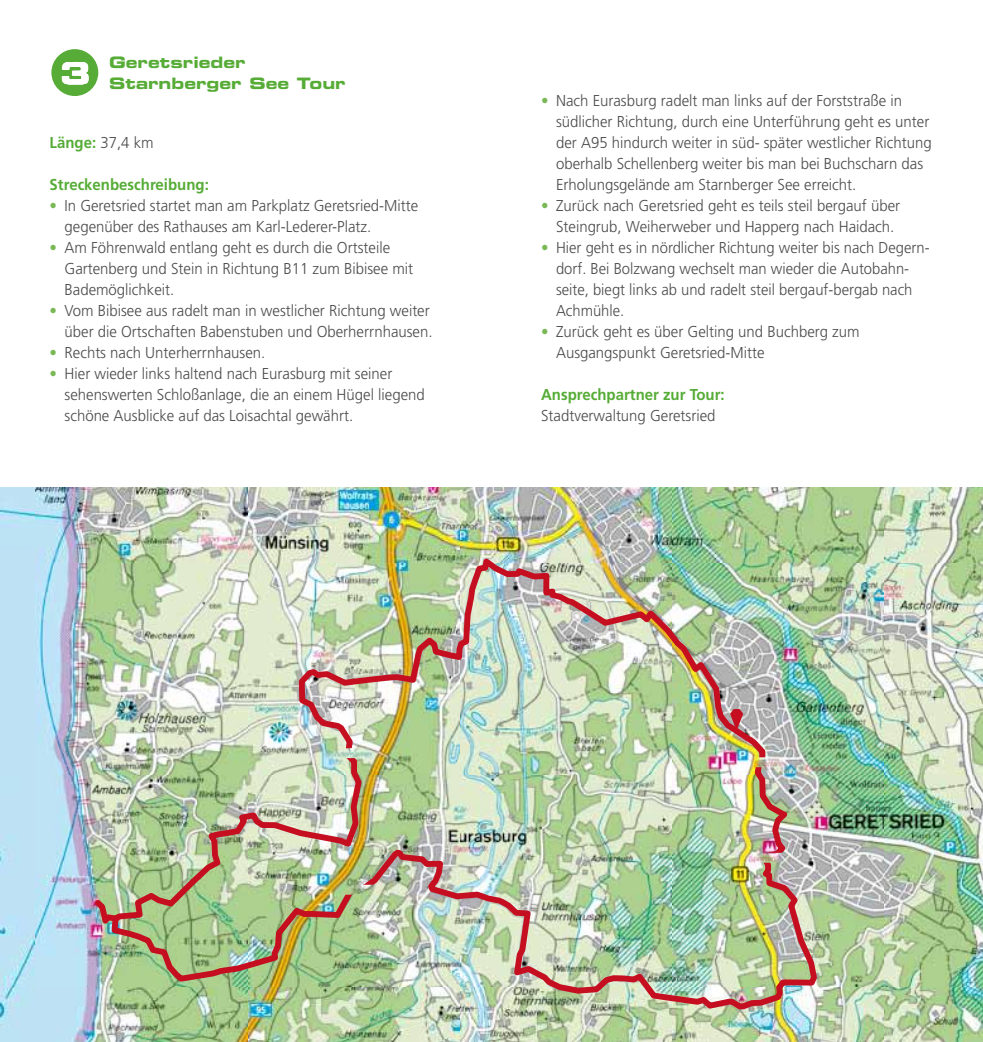
<style>
.page{position:relative;width:983px;height:1042px;background:#fff}
.page>*{position:absolute;margin:0;border:0;box-sizing:border-box;transform-origin:0 0}
.t1{font:30.1px "Eurostile Bold Extended Two";color:#fff}
.t2{font:300 15.75px/21px "Frutiger LT Std";color:#4b4b4d;scale:.95 1}
.t3{font:300 15.75px/21px "Frutiger LT Std";color:#4b4b4d;scale:.94 1}
.t4{font:700 15.75px "Frutiger LT Std";color:#56ac36;scale:.95 1}
.t5{font:15.75px/21px "Eurostile Bold Extended Two";color:#56ac36}
.s1{font-weight:300;color:#4b4b4d}
.s2{color:#79b854}
</style>
<div class="page">
<img style="left:0;top:487px;width:982px;height:555px">
<div style="left:50px;top:48px;width:49px;height:49px;background:#56ac36;border-radius:50%"></div>
<div style="left:50px;top:47px;width:50px;height:51px;border:2px solid #fff;border-radius:50%"></div>
<img style="left:90px;top:551px;width:729px;height:461px">
<svg style="left:729px;top:709px;width:14px;height:21px"></svg>
<h1 class="t1" style="left:61px;top:52px;width:31px">3</h1>
<p class="t5" style="left:109px;top:52px;width:238px">Geretsrieder<br>Starnberger See Tour</p>
<p class="t4" style="left:50px;top:134px;width:111px">Länge: <span class="s1">37,4 km</span></p>
<p class="t4" style="left:50px;top:176px;width:169px">Streckenbeschreibung:</p>
<p class="t2" style="left:64px;top:196px;width:374px;text-indent:-15px"><span class="s2">•</span> In Geretsried startet man am Parkplatz Geretsried-Mitte gegenüber des Rathauses am Karl-Lederer-Platz.</p>
<p class="t2" style="left:64px;top:238px;width:368px;text-indent:-15px"><span class="s2">•</span> Am Föhrenwald entlang geht es durch die Ortsteile<br>Gartenberg und Stein in Richtung B11 zum Bibisee mit<br>Bademöglichkeit.</p>
<p class="t2" style="left:50px;top:301px;width:404px;text-align:right"><span class="s2">•</span> Vom Bibisee aus radelt man in westlicher Richtung weiter über die Ortschaften Babenstuben und Oberherrnhausen.</p>
<p class="t2" style="left:50px;top:343px;width:228px"><span class="s2">•</span> Rechts nach Unterherrnhausen.</p>
<p class="t2" style="left:64px;top:364px;width:380px;text-indent:-15px"><span class="s2">•</span> Hier wieder links haltend nach Eurasburg mit seiner sehenswerten Schloßanlage, die an einem Hügel liegend schöne Ausblicke auf das Loisachtal gewährt.</p>
<p class="t2" style="left:556px;top:90px;width:397px;text-indent:-15px"><span class="s2">•</span> Nach Eurasburg radelt man links auf der Forststraße in südlicher Richtung, durch eine Unterführung geht es unter der A95 hindurch weiter in süd- später westlicher Richtung oberhalb Schellenberg weiter bis man bei Buchscharn das Erholungsgelände am Starnberger See erreicht.</p>
<p class="t2" style="left:541px;top:195px;width:379px;text-align:center"><span class="s2">•</span> Zurück nach Geretsried geht es teils steil bergauf über<br>Steingrub, Weiherweber und Happerg nach Haidach.</p>
<p class="t3" style="left:556px;top:237px;width:399px;text-indent:-15px"><span class="s2">•</span> Hier geht es in nördlicher Richtung weiter bis nach Degern&shy;dorf. Bei Bolzwang wechselt man wieder die Autobahn&shy;seite, biegt links ab und radelt steil bergauf-bergab nach Achmühle.</p>
<p class="t2" style="left:556px;top:321px;width:321px;text-indent:-15px"><span class="s2">•</span> Zurück geht es über Gelting und Buchberg zum<br>Ausgangspunkt Geretsried-Mitte</p>
<p class="t4" style="left:541px;top:385px;width:195px">Ansprechpartner zur Tour:</p>
<p class="t2" style="left:541px;top:405px;width:185px">Stadtverwaltung Geretsried</p>
</div>
